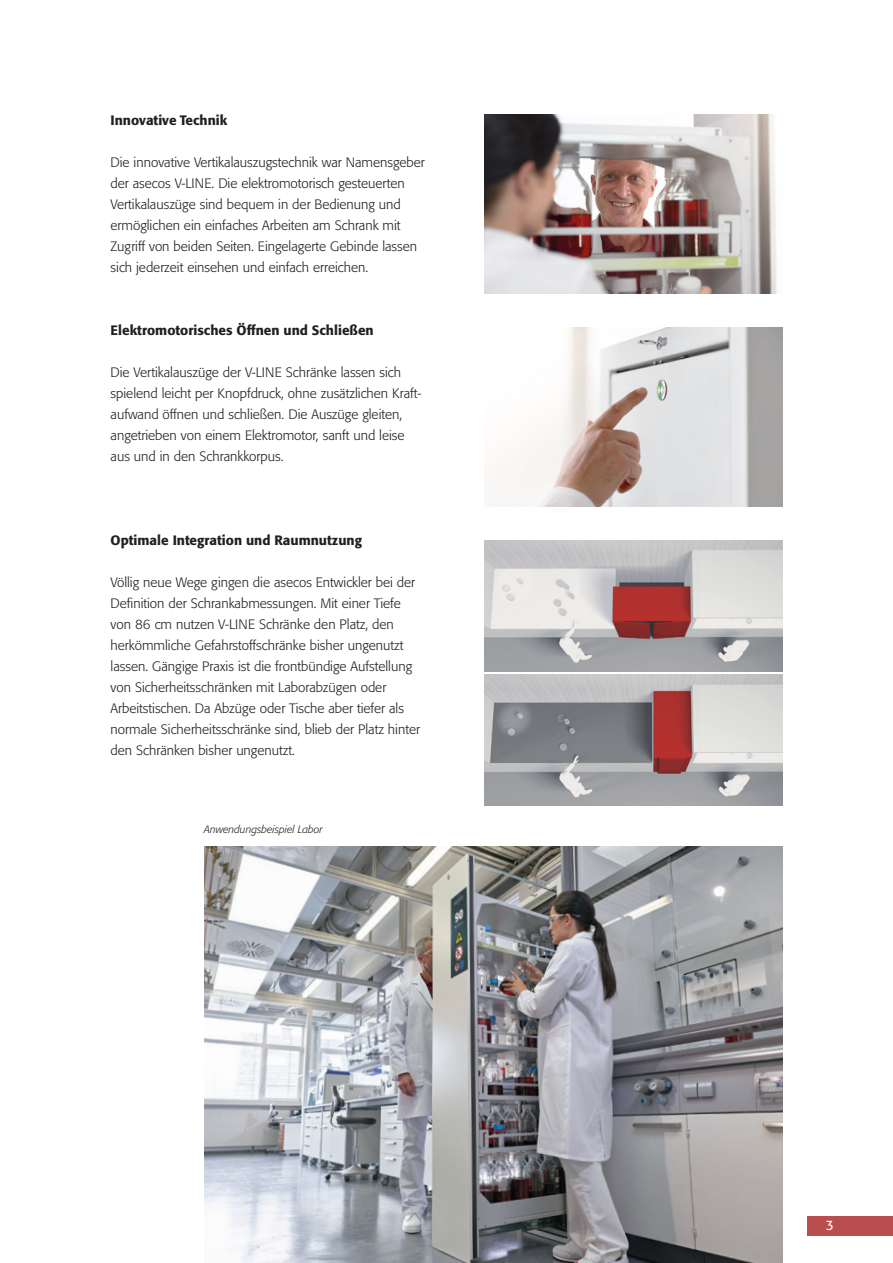
<style>
.page{position:relative;width:893px;height:1263px;background:#fff}
.page>*{position:absolute;margin:0;border:0;box-sizing:border-box;transform-origin:0 0}
.t1{font:300 13.5px/21px "Formata Pro";color:#231f20}
.t2{font:500 13.5px "Formata Pro";color:#231f20}
.t3{font:13.5px "Formata Pro";color:#fff}
.t4{font:italic 300 10.5px "Formata Pro";color:#231f20}
</style>
<div class="page">
<img style="left:485px;top:540px;width:297px;height:132px">
<img style="left:488px;top:327px;width:294px;height:179px">
<img style="left:485px;top:674px;width:297px;height:132px">
<img style="left:485px;top:115px;width:292px;height:178px">
<img style="left:204px;top:846px;width:578px;height:417px">
<div style="left:808px;top:1216px;width:85px;height:20px;background:#ba4d4e"></div>
<p class="t2" style="left:111px;top:112px;width:118px">Innovative Technik</p>
<p class="t1" style="left:111px;top:152px;width:316px">Die innovative Vertikalauszugstechnik war Namensgeber der asecos V-LINE. Die elektromotorisch gesteuerten Vertikalauszüge sind bequem in der Bedienung und ermöglichen ein einfaches Arbeiten am Schrank mit Zugriff von beiden Seiten. Eingelagerte Gebinde lassen sich jederzeit einsehen und einfach erreichen.</p>
<p class="t2" style="left:111px;top:322px;width:265px">Elektromotorisches Öffnen und Schließen</p>
<p class="t1" style="left:111px;top:362px;width:312px">Die Vertikalauszüge der V-LINE Schränke lassen sich spielend leicht per Knopfdruck, ohne zusätzlichen Kraft&shy;aufwand öffnen und schließen. Die Auszüge gleiten, angetrieben von einem Elektromotor, sanft und leise aus und in den Schrankkorpus.</p>
<p class="t2" style="left:111px;top:532px;width:253px">Optimale Integration und Raumnutzung</p>
<p class="t1" style="left:111px;top:572px;width:311px">Völlig neue Wege gingen die asecos Entwickler bei der Definition der Schrankabmessungen. Mit einer Tiefe von 86 cm nutzen V-LINE Schränke den Platz, den herkömmliche Gefahrstoffschränke bisher ungenutzt lassen. Gängige Praxis ist die frontbündige Aufstellung von Sicherheitsschränken mit Laborabzügen oder Arbeitstischen. Da Abzüge oder Tische aber tiefer als normale Sicherheitsschränke sind, blieb der Platz hinter den Schränken bisher ungenutzt.</p>
<p class="t4" style="left:204px;top:823px;width:120px">Anwendungsbeispiel Labor</p>
<p class="t3" style="left:826px;top:1217px;width:9px">3</p>
</div>
